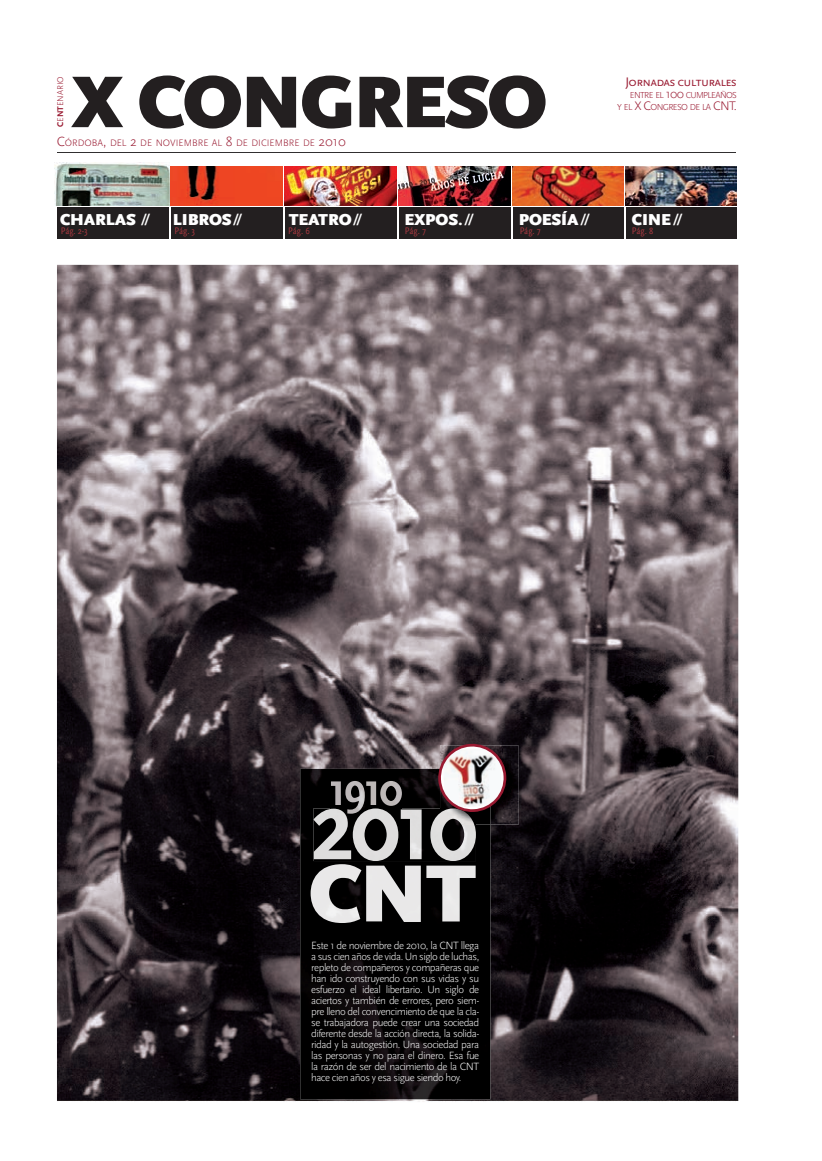
<style>
.page{position:relative;width:822px;height:1161px;background:#fff}
.page>*{position:absolute;margin:0;border:0;box-sizing:border-box;transform-origin:0 0}
.t1{font:900 76.3px "Scala Sans";letter-spacing:-.03em;color:#231f20}
.t2{font:900 16.5px "Scala Sans";letter-spacing:-.01em;color:#fff}
.t3{font:12.9px "Scala Sans Regular LFSC";letter-spacing:-.05em;color:#991a31}
.t4{font:300 11px/11px "Scala Sans";letter-spacing:-.045em;color:#fff;text-align:justify}
.t5{font:condensed 10px "Scala Sans";color:#a2383f}
.t6{font:300 9.8px "Scala Sans";color:#991a31}
.t7{font:300 9.1px/12px "Scala Sans";letter-spacing:-.07em;color:#991a31;text-align:right}
.t8{font:300 8.6px "Scala Sans";color:#991a31}
.s1{font-family:"Scala Sans Bold LF";font-weight:400}
.s2{font-size:12.9px}
.s3{font-size:13.9px}
.s4{font-family:"Officina Sans";font-weight:700}
</style>
<div class="page">
<img style="left:57px;top:265px;width:681px;height:836px">
<div style="left:57px;top:207px;width:112px;height:31px;background:#231f20"></div>
<div style="left:171px;top:207px;width:112px;height:31px;background:#231f20"></div>
<img style="left:171px;top:167px;width:112px;height:39px">
<img style="left:55px;top:162px;width:114px;height:44px">
<div style="left:285px;top:207px;width:112px;height:31px;background:#231f20"></div>
<div style="left:399px;top:207px;width:112px;height:31px;background:#231f20"></div>
<div style="left:513px;top:207px;width:111px;height:31px;background:#231f20"></div>
<div style="left:626px;top:207px;width:111px;height:31px;background:#231f20"></div>
<hr style="left:57px;top:152px;width:678px;height:1px;background:#312f30">
<img style="left:285px;top:167px;width:112px;height:39px">
<img style="left:399px;top:167px;width:112px;height:39px">
<img style="left:513px;top:167px;width:111px;height:39px">
<img style="left:626px;top:167px;width:111px;height:39px">
<img style="left:300px;top:768px;width:190px;height:330px">
<img style="left:311px;top:863px;width:165px;height:59px">
<img style="left:313px;top:808px;width:163px;height:52px">
<img style="left:331px;top:780px;width:71px;height:28px">
<img style="left:331px;top:808px;width:71px;height:5px">
<img style="left:490px;top:745px;width:29px;height:79px">
<img style="left:476px;top:812px;width:14px;height:12px">
<img style="left:440px;top:812px;width:36px;height:12px">
<img style="left:437px;top:742px;width:70px;height:70px">
<h1 class="t1" style="left:71px;top:61px;width:478px">X CONGRESO</h1>
<p class="t3" style="left:625px;top:75px;width:113px">Jornadas culturales</p>
<p class="t8" style="left:56px;top:127px;width:52px;rotate:-90deg"><span class="s1">C</span>E<span class="s1">NT</span>ENARIO</p>
<p class="t7" style="left:617px;top:89px;width:121px">ENTRE EL <span class="s2">100</span> CUMPLEAÑOS<br>Y EL <span class="s2">X C</span>ONGRESO DE LA <span class="s2">CNT.</span></p>
<p class="t6" style="left:57px;top:138px;width:291px"><span class="s3">C</span>ÓRDOBA<span class="s3">,</span> DEL <span class="s3">2</span> DE NOVIEMBRE AL <span class="s3">8</span> DE DICIEMBRE DE <span class="s3">2010</span></p>
<h2 class="t2" style="left:60px;top:211px;width:91px">CHARLAS <span class="s4">⁄⁄</span></h2>
<h2 class="t2" style="left:173px;top:211px;width:70px">LIBROS <span class="s4">⁄⁄</span></h2>
<h2 class="t2" style="left:289px;top:211px;width:74px">TEATRO <span class="s4">⁄⁄</span></h2>
<h2 class="t2" style="left:404px;top:211px;width:70px">EXPOS. <span class="s4">⁄⁄</span></h2>
<h2 class="t2" style="left:519px;top:211px;width:72px">POESÍA <span class="s4">⁄⁄</span></h2>
<h2 class="t2" style="left:632px;top:211px;width:51px">CINE <span class="s4">⁄⁄</span></h2>
<p class="t5" style="left:61px;top:225px;width:29px">Pág. 2-3</p>
<p class="t5" style="left:175px;top:225px;width:22px">Pág. 3</p>
<p class="t5" style="left:288px;top:225px;width:23px">Pág. 6</p>
<p class="t5" style="left:405px;top:225px;width:23px">Pág. 7</p>
<p class="t5" style="left:520px;top:225px;width:23px">Pág. 7</p>
<p class="t5" style="left:632px;top:225px;width:23px">Pág. 8</p>
<p class="t4" style="left:311px;top:940px;width:170px">Este 1 de noviembre de 2010, la CNT llega a sus cien años de vida. Un siglo de luchas, repleto de compañeros y compañeras que han ido construyendo con sus vidas y su esfuerzo el ideal libertario. Un siglo de aciertos y también de errores, pero siem&shy;pre lleno del convencimiento de que la cla&shy;se trabajadora puede crear una sociedad diferente desde la acción directa, la solida&shy;ridad y la autogestión. Una sociedad para las personas y no para el dinero. Esa fue la razón de ser del nacimiento de la CNT hace cien años y esa sigue siendo hoy.</p>
</div>
